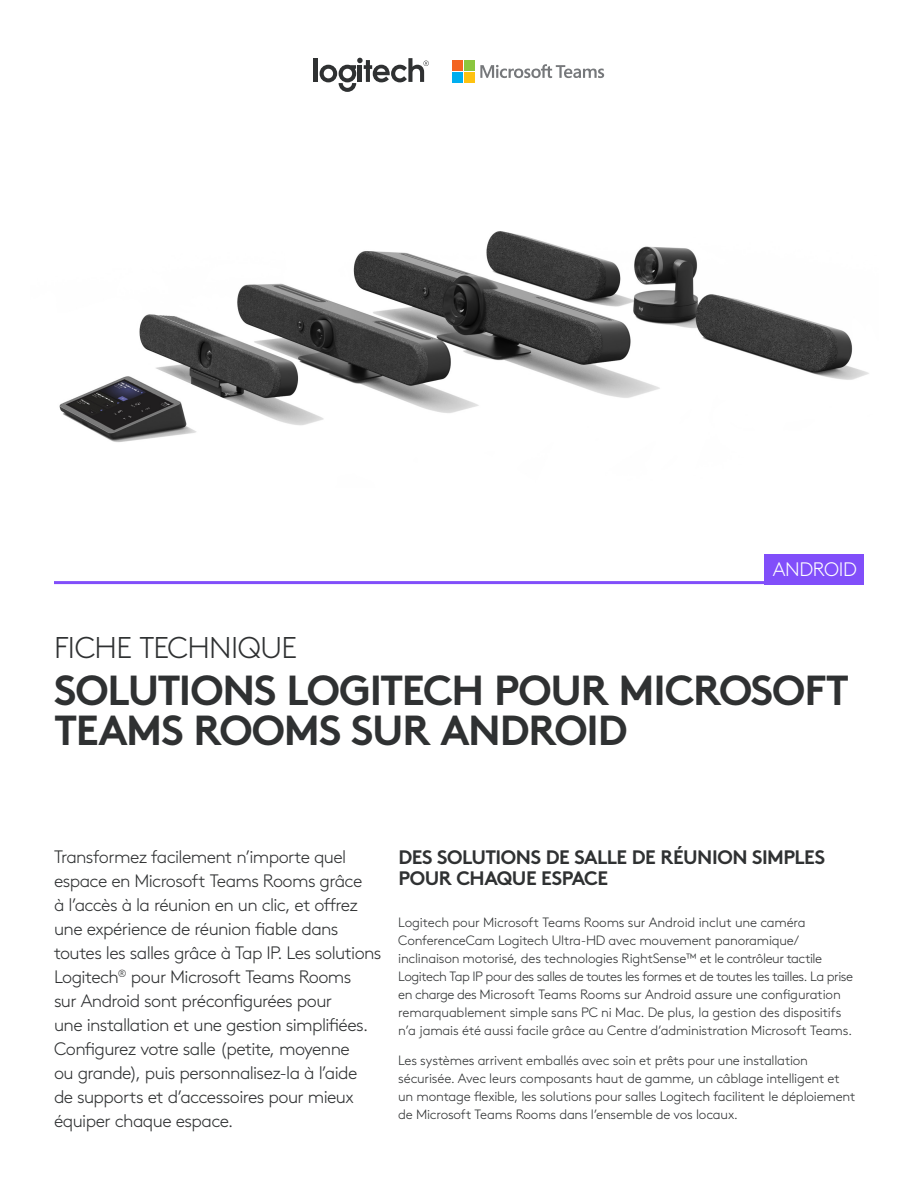
<style>
.page{position:relative;width:918px;height:1188px;background:#fff}
.page>*{position:absolute;margin:0;border:0;box-sizing:border-box;transform-origin:0 0}
.H1_Sub{font:700 42px/40.5px "Brown Pro";letter-spacing:-.03em;color:#2f3132}
.H1_Sub-2{font:300 30px "Brown Pro";letter-spacing:-.02em;color:#2f3132}
.t1{font:700 19.5px/21px "Brown Pro";letter-spacing:-.025em;color:#2f3132}
.t2{font:300 19.5px "Brown Pro";letter-spacing:-.02em;color:#fff}
.t3{font:300 18px/24px "Brown Pro";letter-spacing:-.035em;color:#2f3132}
.t4{font:300 13.5px/18px "Brown Pro";letter-spacing:-.015em;color:#2f3132}
</style>
<div class="page">
<hr style="left:54px;top:581px;width:810px;height:3px;background:#814efa">
<div style="left:765px;top:554px;width:99px;height:30px;background:#814efa"></div>
<img style="left:59px;top:231px;width:810px;height:211px">
<svg style="left:480px;top:64px;width:124px;height:14px"></svg>
<div style="left:453px;top:61px;width:10px;height:10px;background:#f36421"></div>
<div style="left:464px;top:61px;width:10px;height:10px;background:#8bc63e"></div>
<div style="left:453px;top:72px;width:10px;height:10px;background:#00aeef"></div>
<div style="left:464px;top:72px;width:10px;height:10px;background:#fec210"></div>
<hr style="left:314px;top:58px;width:4px;height:24px;background:#2f3132">
<svg style="left:320px;top:58px;width:109px;height:34px"></svg>
<hr style="left:358px;top:65px;width:4px;height:17px;background:#2f3132">
<p class="t2" style="left:773px;top:555px;width:86px">ANDROID</p>
<p class="H1_Sub-2" style="left:54px;top:625px;width:245px">FICHE TECHNIQUE</p>
<p class="H1_Sub" style="left:54px;top:665px;width:796px">SOLUTIONS LOGITECH POUR MICROSOFT<br>TEAMS ROOMS SUR ANDROID</p>
<p class="t3" style="left:54px;top:843px;width:329px">Transformez facilement n’importe quel espace en Microsoft Teams Rooms grâce<br>à l’accès à la réunion en un clic, et offrez une expérience de réunion fiable dans toutes les salles grâce à Tap IP. Les solutions Logitech<sup>®</sup> pour Microsoft Teams Rooms<br>sur Android sont préconfigurées pour<br>une installation et une gestion simplifiées.<br>Configurez votre salle (petite, moyenne<br>ou grande), puis personnalisez-la à l’aide<br>de supports et d’accessoires pour mieux équiper chaque espace.</p>
<p class="t1" style="left:398px;top:844px;width:428px">DES SOLUTIONS DE SALLE DE RÉUNION SIMPLES<br>POUR CHAQUE ESPACE</p>
<p class="t4" style="left:398px;top:912px;width:456px">Logitech pour Microsoft Teams Rooms sur Android inclut une caméra ConferenceCam Logitech Ultra-HD avec mouvement panoramique/ inclinaison motorisé, des technologies RightSense™ et le contrôleur tactile Logitech Tap IP pour des salles de toutes les formes et de toutes les tailles. La prise en charge des Microsoft Teams Rooms sur Android assure une configuration remarquablement simple sans PC ni Mac. De plus, la gestion des dispositifs n’a jamais été aussi facile grâce au Centre d’administration Microsoft Teams.</p>
<p class="t4" style="left:398px;top:1050px;width:459px">Les systèmes arrivent emballés avec soin et prêts pour une installation sécurisée. Avec leurs composants haut de gamme, un câblage intelligent et un montage flexible, les solutions pour salles Logitech facilitent le déploiement de Microsoft Teams Rooms dans l’ensemble de vos locaux.</p>
</div>
